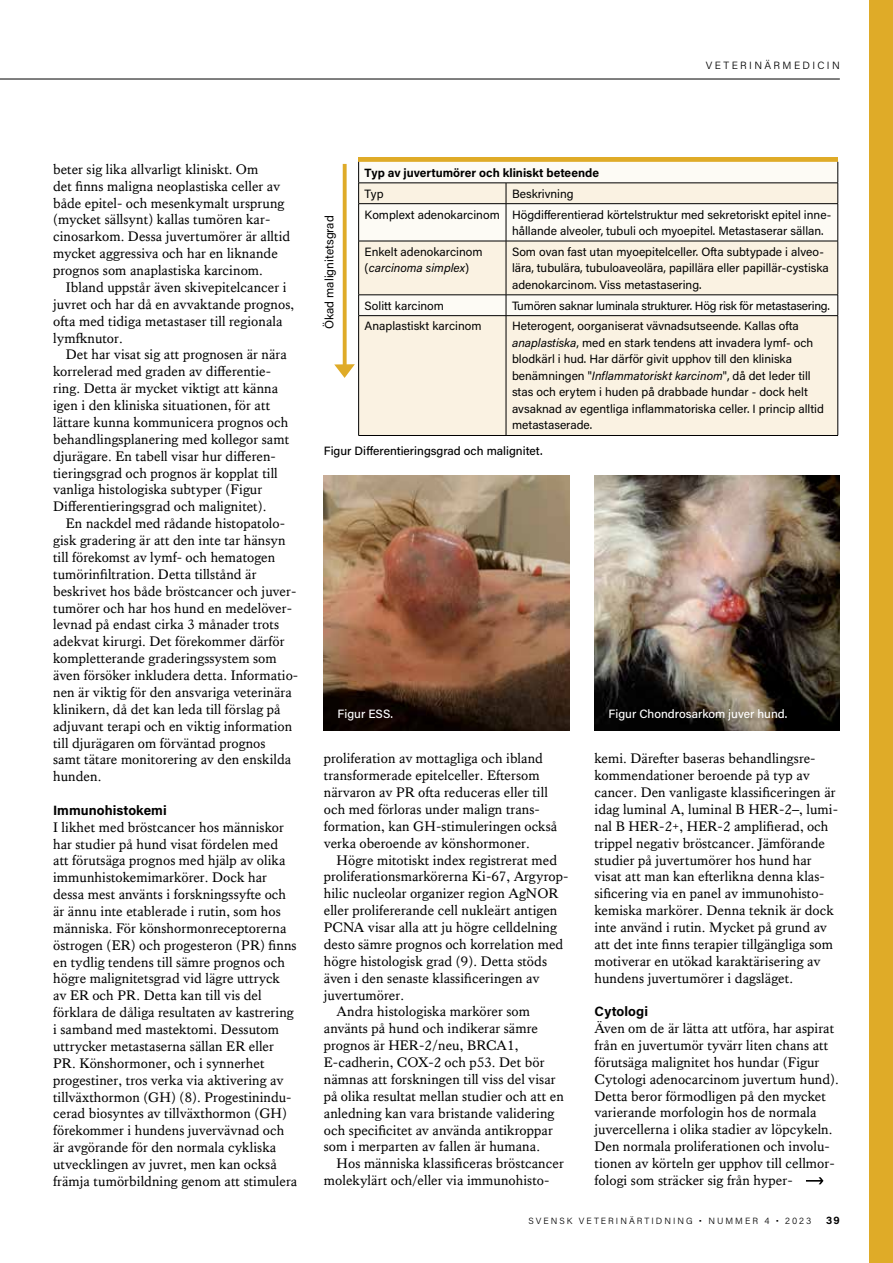
<style>
.page{position:relative;width:893px;height:1263px;background:#fff}
.page>*{position:absolute;margin:0;border:0;box-sizing:border-box;transform-origin:0 0}
.t1{font:14.25px/16.8px "Kings Caslon";letter-spacing:.005em;color:#000}
.t2{font:700 13.5px "Acumin Pro";letter-spacing:.005em;color:#000}
.t3{font:12px/16.5px "Acumin Pro";color:#000}
.t4{font:12px "Acumin Pro";letter-spacing:-.02em;color:#000}
.t5{font:500 12px "Acumin Pro";color:#000}
.t6{font:500 12px "Acumin Pro";color:#fff}
.t7{font:700 12px "Acumin Pro";color:#000}
.t8{font:300 10.5px "Acumin Pro";letter-spacing:.225em;color:#000}
.t9{font:700 10.5px "Acumin Pro";color:#000}
.t10{font:300 9px "Acumin Pro";letter-spacing:.225em;color:#000}
.s1{font-style:italic}
</style>
<div class="page">
<div style="left:869px;top:0;width:24px;height:1263px;background:#dfab28"></div>
<hr style="left:0;top:79px;width:840px;height:1px;background:#000">
<svg style="left:806px;top:1177px;width:17px;height:7px"></svg>
<img style="left:324px;top:475px;width:245px;height:255px">
<img style="left:595px;top:475px;width:245px;height:255px">
<div style="left:358px;top:157px;width:480px;height:5px;background:#dfab28"></div>
<div style="left:359px;top:162px;width:478px;height:21px;background:#fdfbf5"></div>
<svg style="left:359px;top:184px;width:478px;height:251px;fill:#faf2e2"></svg>
<svg style="left:506px;top:184px;width:1px;height:19px"></svg>
<svg style="left:837px;top:162px;width:1px;height:41px"></svg>
<hr style="left:506px;top:204px;width:1px;height:37px;background:#000">
<hr style="left:837px;top:204px;width:1px;height:37px;background:#000">
<hr style="left:506px;top:241px;width:1px;height:54px;background:#000">
<hr style="left:837px;top:241px;width:1px;height:54px;background:#000">
<svg style="left:506px;top:296px;width:1px;height:19px"></svg>
<svg style="left:837px;top:296px;width:1px;height:19px"></svg>
<hr style="left:506px;top:316px;width:1px;height:119px;background:#000">
<hr style="left:837px;top:316px;width:1px;height:119px;background:#000">
<hr style="left:358px;top:183px;width:148px;height:1px;background:#000">
<svg style="left:358px;top:162px;width:1px;height:41px"></svg>
<hr style="left:506px;top:183px;width:332px;height:1px;background:#000">
<hr style="left:358px;top:203px;width:148px;height:1px;background:#000">
<hr style="left:358px;top:204px;width:1px;height:37px;background:#000">
<hr style="left:506px;top:203px;width:332px;height:1px;background:#000">
<hr style="left:358px;top:241px;width:148px;height:1px;background:#000">
<hr style="left:358px;top:241px;width:1px;height:54px;background:#000">
<hr style="left:506px;top:241px;width:332px;height:1px;background:#000">
<hr style="left:358px;top:295px;width:148px;height:1px;background:#000">
<svg style="left:358px;top:295px;width:1px;height:20px"></svg>
<hr style="left:506px;top:295px;width:332px;height:1px;background:#000">
<hr style="left:358px;top:315px;width:148px;height:1px;background:#000">
<hr style="left:358px;top:316px;width:1px;height:119px;background:#000">
<hr style="left:506px;top:315px;width:332px;height:1px;background:#000">
<hr style="left:358px;top:435px;width:148px;height:1px;background:#000">
<hr style="left:506px;top:435px;width:332px;height:1px;background:#000">
<svg style="left:343px;top:164px;width:4px;height:200px"></svg>
<svg style="left:334px;top:364px;width:21px;height:14px"></svg>
<p class="t8" style="left:706px;top:58px;width:136px">VETERINÄRMEDICIN</p>
<p class="t1" style="left:53px;top:161px;width:239px">beter sig lika allvarligt kliniskt. Om<br>det finns maligna neoplastiska celler av både epitel- och mesenkymalt ursprung (mycket sällsynt) kallas tumören kar&shy;cinosarkom. Dessa juvertumörer är alltid mycket aggressiva och har en liknande prognos som anaplastiska karcinom.</p>
<p class="t1" style="left:53px;top:279px;width:242px;text-indent:13px">Ibland uppstår även skivepitelcancer i juvret och har då en avvaktande prognos, ofta med tidiga metastaser till regionala lymfknutor.</p>
<p class="t1" style="left:53px;top:346px;width:238px;text-indent:13px">Det har visat sig att prognosen är nära korrelerad med graden av differentie&shy;ring. Detta är mycket viktigt att känna igen i den kliniska situationen, för att lättare kunna kommunicera prognos och behandlingsplanering med kollegor samt djurägare. En tabell visar hur differen&shy;tieringsgrad och prognos är kopplat till vanliga histologiska subtyper (Figur Differentieringsgrad och malignitet).</p>
<p class="t1" style="left:53px;top:515px;width:247px;text-indent:13px">En nackdel med rådande histopatolo&shy;gisk gradering är att den inte tar hänsyn till förekomst av lymf- och hematogen tumörinfiltration. Detta tillstånd är beskrivet hos både bröstcancer och juver&shy;tumörer och har hos hund en medelöver&shy;levnad på endast cirka 3 månader trots adekvat kirurgi. Det förekommer därför kompletterande graderingssystem som även försöker inkludera detta. Informatio&shy;nen är viktig för den ansvariga veterinära klinikern, då det kan leda till förslag på adjuvant terapi och en viktig information till djurägaren om förväntad prognos<br>samt tätare monitorering av den enskilda hunden.</p>
<p class="t2" style="left:53px;top:800px;width:115px">Immunohistokemi</p>
<p class="t1" style="left:53px;top:818px;width:246px">I likhet med bröstcancer hos människor har studier på hund visat fördelen med<br>att förutsäga prognos med hjälp av olika immunhistokemimarkörer. Dock har dessa mest använts i forskningssyfte och är ännu inte etablerade i rutin, som hos människa. För könshormonreceptorerna östrogen (ER) och progesteron (PR) finns en tydlig tendens till sämre prognos och högre malignitetsgrad vid lägre uttryck<br>av ER och PR. Detta kan till vis del förklara de dåliga resultaten av kastrering i samband med mastektomi. Dessutom uttrycker metastaserna sällan ER eller PR. Könshormoner, och i synnerhet progestiner, tros verka via aktivering av tillväxthormon (GH) (8). Progestinindu&shy;cerad biosyntes av tillväxthormon (GH) förekommer i hundens juvervävnad och är avgörande för den normala cykliska utvecklingen av juvret, men kan också främja tumörbildning genom att stimulera</p>
<p class="t3" style="left:320px;top:329px;width:115px;rotate:-90deg">Ökad malignitetsgrad</p>
<p class="t7" style="left:365px;top:164px;width:236px">Typ av juvertumörer och kliniskt beteende</p>
<p class="t3" style="left:365px;top:185px;width:20px">Typ</p>
<p class="t3" style="left:365px;top:183px;width:468px;line-height:20.9px;text-indent:147px">Beskrivning<br>Komplext adenokarcinom Högdifferentierad körtelstruktur med sekretoriskt epitel inne-</p>
<p class="t3" style="left:512px;top:222px;width:313px">hållande alveoler, tubuli och myoepitel. Metastaserar sällan.</p>
<p class="t3" style="left:365px;top:243px;width:120px">Enkelt adenokarcinom (<span class="s1">carcinoma simplex</span>)</p>
<p class="t3" style="left:512px;top:243px;width:318px">Som ovan fast utan myoepitelceller. Ofta subtypade i alveo&shy;lära, tubulära, tubuloaveolära, papillära eller papillär-cystiska adenokarcinom. Viss metastasering.</p>
<p class="t3" style="left:365px;top:297px;width:81px">Solitt karcinom</p>
<p class="t4" style="left:512px;top:297px;width:319px">Tumören saknar luminala strukturer. Hög risk för metastasering.</p>
<p class="t3" style="left:365px;top:318px;width:118px">Anaplastiskt karcinom</p>
<p class="t3" style="left:512px;top:318px;width:313px">Heterogent, oorganiserat vävnadsutseende. Kallas ofta <span class="s1">anaplastiska</span>, med en stark tendens att invadera lymf- och blodkärl i hud. Har därför givit upphov till den kliniska benämningen "<span class="s1">Inflammatoriskt karcinom</span>", då det leder till stas och erytem i huden på drabbade hundar - dock helt avsaknad av egentliga inflammatoriska celler. I princip alltid metastaserade.</p>
<p class="t5" style="left:324px;top:442px;width:220px">Figur Differentieringsgrad och malignitet.</p>
<p class="t6" style="left:338px;top:705px;width:57px">Figur ESS.</p>
<p class="t6" style="left:609px;top:705px;width:180px">Figur Chondrosarkom juver hund.</p>
<p class="t1" style="left:324px;top:750px;width:235px">proliferation av mottagliga och ibland transformerade epitelceller. Eftersom närvaron av PR ofta reduceras eller till och med förloras under malign trans&shy;formation, kan GH-stimuleringen också verka oberoende av könshormoner.</p>
<p class="t1" style="left:337px;top:851px;width:222px">Högre mitotiskt index registrerat med</p>
<p class="t1" style="left:324px;top:868px;width:246px">proliferationsmarkörerna Ki-67, Argyrop-</p>
<p class="t1" style="left:324px;top:885px;width:236px">hilic nucleolar organizer region AgNOR</p>
<p class="t1" style="left:324px;top:902px;width:235px">eller prolifererande cell nukleärt antigen</p>
<p class="t1" style="left:324px;top:919px;width:235px">PCNA visar alla att ju högre celldelning</p>
<p class="t1" style="left:324px;top:936px;width:241px">desto sämre prognos och korrelation med</p>
<p class="t1" style="left:324px;top:952px;width:225px">högre histologisk grad (9). Detta stöds</p>
<p class="t1" style="left:324px;top:969px;width:217px">även i den senaste klassificeringen av</p>
<p class="t1" style="left:324px;top:986px;width:82px">juvertumörer.</p>
<p class="t1" style="left:337px;top:1003px;width:195px">Andra histologiska markörer som</p>
<p class="t1" style="left:324px;top:1020px;width:216px">använts på hund och indikerar sämre</p>
<p class="t1" style="left:324px;top:1037px;width:196px">prognos är HER-2/neu, BRCA1,</p>
<p class="t1" style="left:324px;top:1054px;width:222px">E-cadherin, COX-2 och p53. Det bör</p>
<p class="t1" style="left:324px;top:1071px;width:233px">nämnas att forskningen till viss del visar</p>
<p class="t1" style="left:324px;top:1087px;width:241px">på olika resultat mellan studier och att en</p>
<p class="t1" style="left:324px;top:1104px;width:232px">anledning kan vara bristande validering</p>
<p class="t1" style="left:324px;top:1121px;width:231px">och specificitet av använda antikroppar</p>
<p class="t1" style="left:324px;top:1138px;width:218px">som i merparten av fallen är humana.</p>
<p class="t1" style="left:337px;top:1155px;width:229px">Hos människa klassificeras bröstcancer</p>
<p class="t1" style="left:324px;top:1172px;width:227px">molekylärt och/eller via immunohisto-</p>
<p class="t1" style="left:594px;top:750px;width:245px">kemi. Därefter baseras behandlingsre&shy;kommendationer beroende på typ av cancer. Den vanligaste klassificeringen är idag luminal A, luminal B HER-2–, lumi&shy;nal B HER-2+, HER-2 amplifierad, och trippel negativ bröstcancer. Jämförande studier på juvertumörer hos hund har visat att man kan efterlikna denna klas&shy;sificering via en panel av immunohisto&shy;kemiska markörer. Denna teknik är dock inte använd i rutin. Mycket på grund av att det inte finns terapier tillgängliga som motiverar en utökad karaktärisering av hundens juvertumörer i dagsläget.</p>
<p class="t2" style="left:594px;top:1002px;width:55px">Cytologi</p>
<p class="t1" style="left:594px;top:1020px;width:246px">Även om de är lätta att utföra, har aspirat från en juvertumör tyvärr liten chans att förutsäga malignitet hos hundar (Figur Cytologi adenocarcinom juvertum hund).<br>Detta beror förmodligen på den mycket varierande morfologin hos de normala juvercellerna i olika stadier av löpcykeln.<br>Den normala proliferationen och involu&shy;tionen av körteln ger upphov till cellmor&shy;fologi som sträcker sig från hyper-</p>
<p class="t10" style="left:528px;top:1214px;width:284px">SVENSK VETERINÄRTIDNING • NUMMER 4 • 2023</p>
<p class="t9" style="left:826px;top:1213px;width:15px">39</p>
</div>
